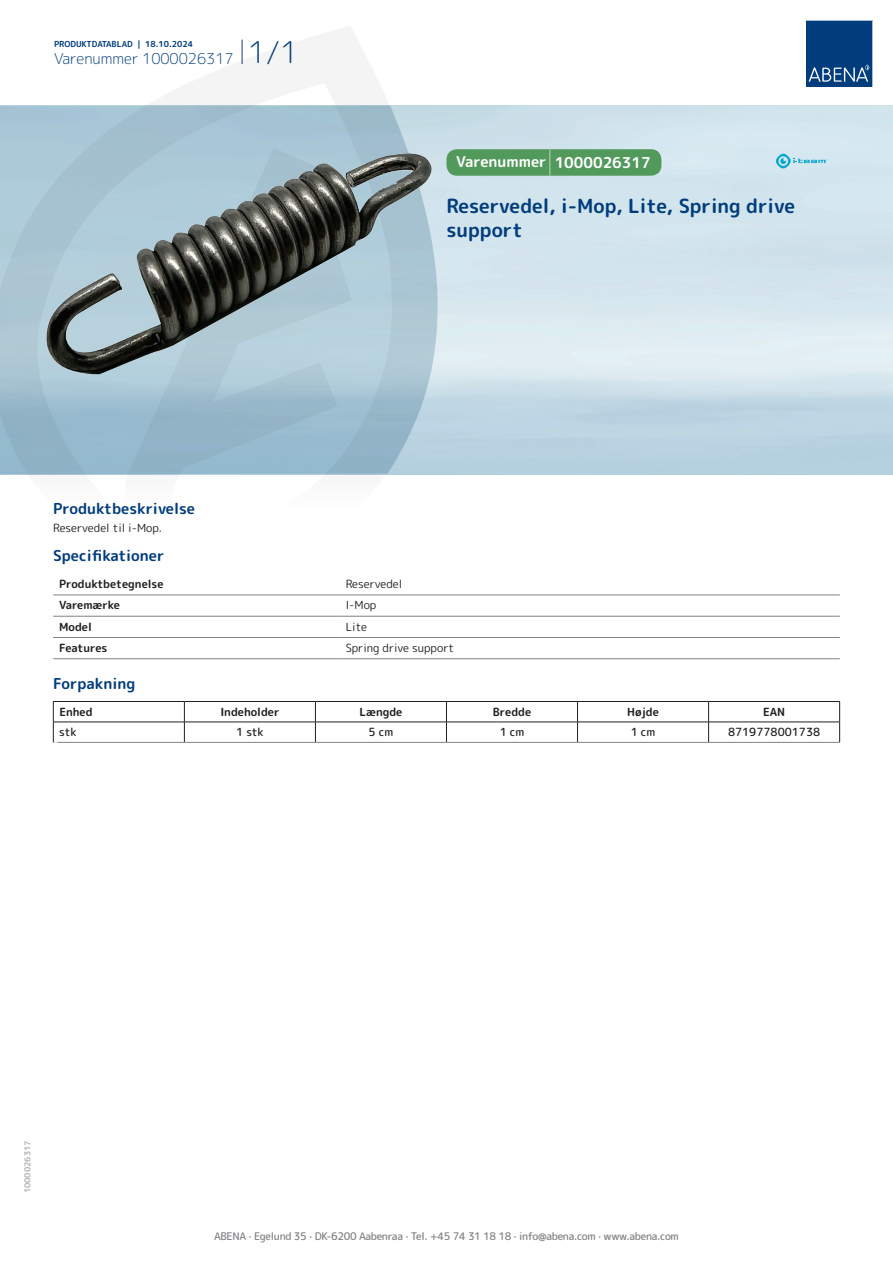
<style>
.page{position:relative;width:893px;height:1263px;background:#fff}
.page>*{position:absolute;margin:0;border:0;box-sizing:border-box;transform-origin:0 0}
.t1{font:700 19.5px/24px "Rounded Mplus 1 c";color:#013d7d}
.t2{font:700 15px "Rounded Mplus 1 c";color:#013d7d}
.t3{font:300 15px "Rounded Mplus 1 c";color:#013d7d}
.t4{font:700 15px "Rounded Mplus 1 c";color:#fff}
.t5{font:700 11.25px "Rounded Mplus 1 c";color:#231f20}
.t6{font:11.25px "Rounded Mplus 1 c";color:#231f20}
.t7{font:500 11.25px "Rounded Mplus 1 c";color:#231f20}
.t8{font:500 10.5px "Rounded Mplus 1 c";letter-spacing:-.03em;color:#808285}
.t9{font:700 10.5px "Rounded Mplus 1 c";color:#fff}
.t10{font:700 8.25px "Rounded Mplus 1 c";color:#013d7d}
.t11{font:700 8.25px "Rounded Mplus 1 c";color:#b2b3b7}
.s1{font-size:30px}
.s2{font-size:25.5px}
</style>
<div class="page">
<svg style="left:0;top:26px;width:439px;height:569px"></svg>
<svg style="left:0;top:106px;width:438px;height:368px"></svg>
<svg style="left:242px;top:40px;width:1px;height:24px"></svg>
<svg style="left:806px;top:20px;width:67px;height:67px"></svg>
<img style="left:47px;top:154px;width:384px;height:220px">
<hr style="left:53px;top:595px;width:287px;height:1px;background:#808285">
<hr style="left:340px;top:595px;width:500px;height:1px;background:#808285">
<hr style="left:53px;top:616px;width:287px;height:1px;background:#808285">
<hr style="left:340px;top:616px;width:500px;height:1px;background:#808285">
<hr style="left:53px;top:637px;width:287px;height:1px;background:#808285">
<hr style="left:340px;top:637px;width:500px;height:1px;background:#808285">
<hr style="left:53px;top:658px;width:287px;height:1px;background:#808285">
<hr style="left:340px;top:658px;width:500px;height:1px;background:#808285">
<hr style="left:53px;top:701px;width:131px;height:1px;background:#231f20">
<hr style="left:184px;top:701px;width:131px;height:1px;background:#231f20">
<hr style="left:315px;top:701px;width:131px;height:1px;background:#231f20">
<hr style="left:446px;top:701px;width:131px;height:1px;background:#231f20">
<hr style="left:577px;top:701px;width:132px;height:1px;background:#231f20">
<hr style="left:709px;top:701px;width:131px;height:1px;background:#231f20">
<hr style="left:53px;top:722px;width:131px;height:1px;background:#231f20">
<svg style="left:53px;top:702px;width:1px;height:40px"></svg>
<hr style="left:184px;top:722px;width:131px;height:1px;background:#231f20">
<svg style="left:184px;top:702px;width:1px;height:40px"></svg>
<hr style="left:315px;top:722px;width:131px;height:1px;background:#231f20">
<svg style="left:315px;top:702px;width:1px;height:40px"></svg>
<hr style="left:446px;top:722px;width:131px;height:1px;background:#231f20">
<svg style="left:446px;top:702px;width:1px;height:40px"></svg>
<hr style="left:577px;top:722px;width:132px;height:1px;background:#231f20">
<svg style="left:577px;top:702px;width:1px;height:40px"></svg>
<hr style="left:709px;top:722px;width:131px;height:1px;background:#231f20">
<svg style="left:708px;top:702px;width:1px;height:40px"></svg>
<svg style="left:839px;top:702px;width:1px;height:40px"></svg>
<hr style="left:53px;top:742px;width:131px;height:1px;background:#808285">
<hr style="left:184px;top:742px;width:131px;height:1px;background:#808285">
<hr style="left:315px;top:742px;width:131px;height:1px;background:#808285">
<hr style="left:446px;top:742px;width:131px;height:1px;background:#808285">
<hr style="left:577px;top:742px;width:132px;height:1px;background:#808285">
<hr style="left:709px;top:742px;width:131px;height:1px;background:#808285">
<div style="left:446px;top:149px;width:215px;height:27px;background:#52995c;border-radius:10px"></div>
<svg style="left:776px;top:154px;width:51px;height:14px"></svg>
<p class="t10" style="left:54px;top:38px;width:141px">PRODUKTDATABLAD | 18.10.2024</p>
<h2 class="t3" style="left:54px;top:48px;width:246px">Varenummer 1000026317 <span class="s1">1/1</span></h2>
<h2 class="t4" style="left:456px;top:152px;width:196px">Varenummer <span class="s2">|</span> 1000026317</h2>
<h1 class="t1" style="left:446px;top:194px;width:350px">Reservedel, i-Mop, Lite, Spring drive support</h1>
<h2 class="t2" style="left:53px;top:498px;width:143px">Produktbeskrivelse</h2>
<p class="t6" style="left:53px;top:520px;width:110px">Reservedel til i-Mop.</p>
<h2 class="t2" style="left:53px;top:545px;width:113px">Specifikationer</h2>
<p class="t5" style="left:59px;top:576px;width:106px">Produktbetegnelse</p>
<p class="t6" style="left:346px;top:576px;width:58px">Reservedel</p>
<p class="t5" style="left:59px;top:597px;width:62px">Varemærke</p>
<p class="t6" style="left:346px;top:597px;width:32px">I-Mop</p>
<p class="t5" style="left:59px;top:618px;width:34px">Model</p>
<p class="t6" style="left:346px;top:618px;width:23px">Lite</p>
<p class="t5" style="left:59px;top:640px;width:50px">Features</p>
<p class="t6" style="left:346px;top:640px;width:110px">Spring drive support</p>
<h2 class="t2" style="left:53px;top:673px;width:84px">Forpakning</h2>
<p class="t5" style="left:59px;top:704px;width:35px">Enhed</p>
<p class="t5" style="left:220px;top:704px;width:61px">Indeholder</p>
<p class="t5" style="left:359px;top:704px;width:44px">Længde</p>
<p class="t5" style="left:493px;top:704px;width:40px">Bredde</p>
<p class="t5" style="left:627px;top:704px;width:33px">Højde</p>
<p class="t5" style="left:763px;top:704px;width:24px">EAN</p>
<p class="t7" style="left:59px;top:724px;width:19px">stk</p>
<p class="t7" style="left:236px;top:724px;width:29px">1 stk</p>
<p class="t7" style="left:369px;top:724px;width:26px">5 cm</p>
<p class="t7" style="left:500px;top:724px;width:26px">1 cm</p>
<p class="t7" style="left:631px;top:724px;width:26px">1 cm</p>
<p class="t7" style="left:728px;top:724px;width:94px">8719778001738</p>
<p class="t9" style="left:53px;top:738px;width:7px">*</p>
<p class="t11" style="left:22px;top:1193px;width:54px;rotate:-90deg">1000026317</p>
<p class="t8" style="left:214px;top:1229px;width:466px">ABENA · Egelund 35 · DK-6200 Aabenraa · Tel. +45 74 31 18 18 · info@abena.com · www.abena.com</p>
</div>
